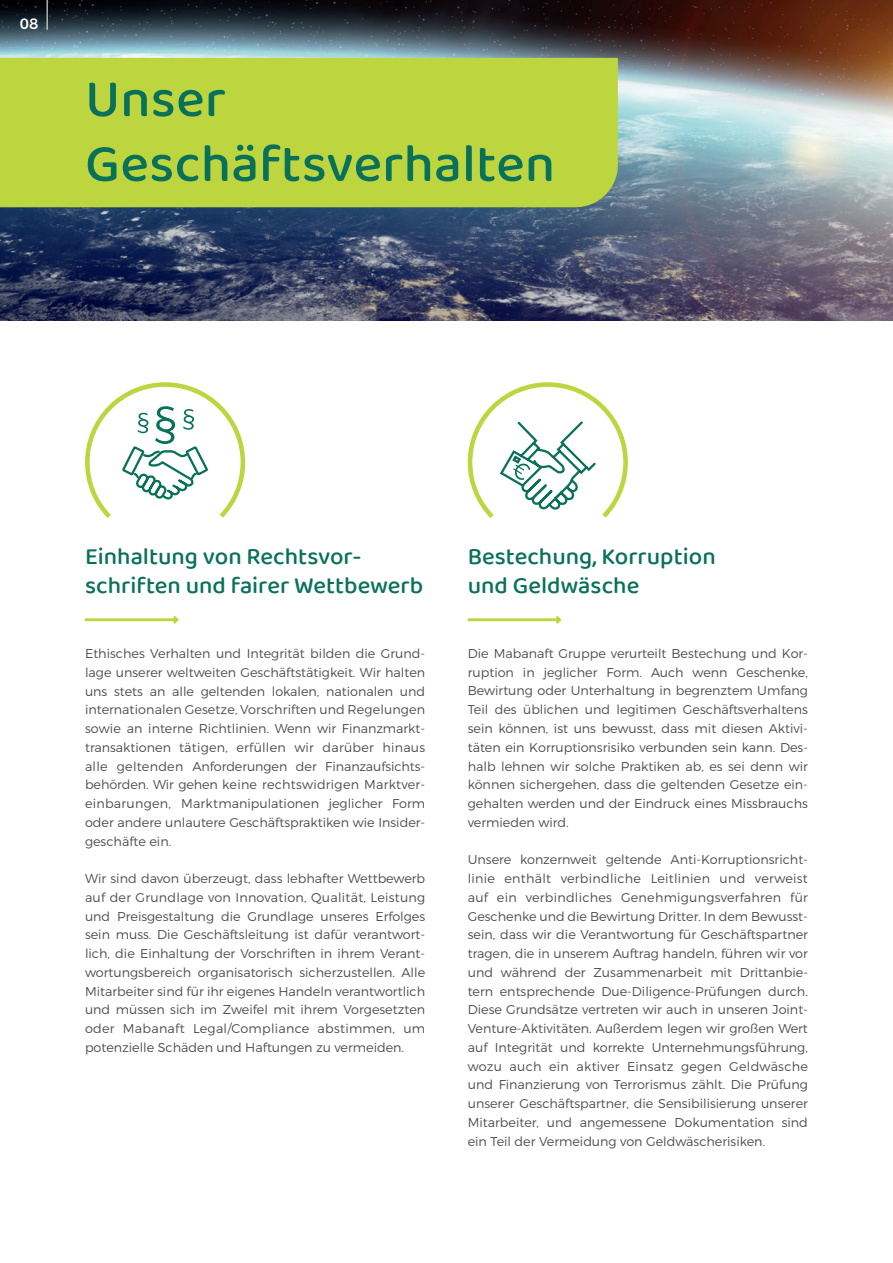
<style>
.page{position:relative;width:893px;height:1263px;background:#fff}
.page>*{position:absolute;margin:0;border:0;box-sizing:border-box;transform-origin:0 0}
.t1{font:500 54px/64.8px "Baloo Chettan 2";letter-spacing:.005em;color:#09715a}
.t2{font:500 24px/28.8px "Baloo Chettan 2";color:#09715a}
.t3{font:500 15px "Montserrat";color:#fff}
.t4{font:300 12.75px/18.8px "Montserrat";color:#4b4c4d;text-align:justify}
</style>
<div class="page">
<img style="left:0;top:0;width:893px;height:320px">
<div style="left:0;top:58px;width:618px;height:149px;background:#bdd63f"></div>
<svg style="left:468px;top:616px;width:93px;height:8px"></svg>
<svg style="left:85px;top:616px;width:94px;height:8px"></svg>
<svg style="left:85px;top:382px;width:161px;height:136px"></svg>
<svg style="left:467px;top:382px;width:161px;height:136px"></svg>
<hr style="left:47px;top:0;width:1px;height:30px;background:#fff">
<p class="t3" style="left:20px;top:15px;width:20px">08</p>
<h1 class="t1" style="left:85px;top:65px;width:472px">Unser<br>Geschäftsverhalten</h1>
<h2 class="t2" style="left:85px;top:542px;width:340px">Einhaltung von Rechtsvor&shy;schriften und fairer Wettbewerb</h2>
<h2 class="t2" style="left:468px;top:542px;width:249px">Bestechung, Korruption und Geldwäsche</h2>
<p class="t4" style="left:85px;top:644px;width:342px">Ethisches Verhalten und Integrität bilden die Grund&shy;lage unserer weltweiten Geschäftstätigkeit. Wir halten uns stets an alle geltenden lokalen, nationalen und internationalen Gesetze, Vorschriften und Regelungen sowie an interne Richtlinien. Wenn wir Finanzmarkt&shy;transaktionen tätigen, erfüllen wir darüber hinaus alle geltenden Anforderungen der Finanzaufsichts&shy;behörden. Wir gehen keine rechtswidrigen Marktver&shy;einbarungen, Marktmanipulationen jeglicher Form oder andere unlautere Geschäftspraktiken wie Insider&shy;geschäfte ein.</p>
<p class="t4" style="left:85px;top:869px;width:342px">Wir sind davon überzeugt, dass lebhafter Wettbewerb auf der Grundlage von Innovation, Qualität, Leistung und Preisgestaltung die Grundlage unseres Erfolges sein muss. Die Geschäftsleitung ist dafür verantwort&shy;lich, die Einhaltung der Vorschriften in ihrem Verant&shy;wortungsbereich organisatorisch sicherzustellen. Alle Mitarbeiter sind für ihr eigenes Handeln verantwortlich und müssen sich im Zweifel mit ihrem Vorgesetzten oder Mabanaft Legal/Compliance abstimmen, um potenzielle Schäden und Haftungen zu vermeiden.</p>
<p class="t4" style="left:468px;top:644px;width:342px">Die Mabanaft Gruppe verurteilt Bestechung und Kor&shy;ruption in jeglicher Form. Auch wenn Geschenke, Bewirtung oder Unterhaltung in begrenztem Umfang Teil des üblichen und legitimen Geschäftsverhaltens sein können, ist uns bewusst, dass mit diesen Aktivi&shy;täten ein Korruptionsrisiko verbunden sein kann. Des&shy;halb lehnen wir solche Praktiken ab, es sei denn wir können sichergehen, dass die geltenden Gesetze ein&shy;gehalten werden und der Eindruck eines Missbrauchs vermieden wird.</p>
<p class="t4" style="left:468px;top:850px;width:342px">Unsere konzernweit geltende Anti-Korruptionsricht&shy;linie enthält verbindliche Leitlinien und verweist auf ein verbindliches Genehmigungsverfahren für Geschenke und die Bewirtung Dritter. In dem Bewusst&shy;sein, dass wir die Verantwortung für Geschäftspartner tragen, die in unserem Auftrag handeln, führen wir vor und während der Zusammenarbeit mit Drittanbie&shy;tern entsprechende Due-Diligence-Prüfungen durch.<br>Diese Grundsätze vertreten wir auch in unseren Joint-Venture-Aktivitäten. Außerdem legen wir großen Wert auf Integrität und korrekte Unternehmungsführung, wozu auch ein aktiver Einsatz gegen Geldwäsche und Finanzierung von Terrorismus zählt. Die Prüfung unserer Geschäftspartner, die Sensibilisierung unserer Mitarbeiter, und angemessene Dokumentation sind ein Teil der Vermeidung von Geldwäscherisiken.</p>
</div>
